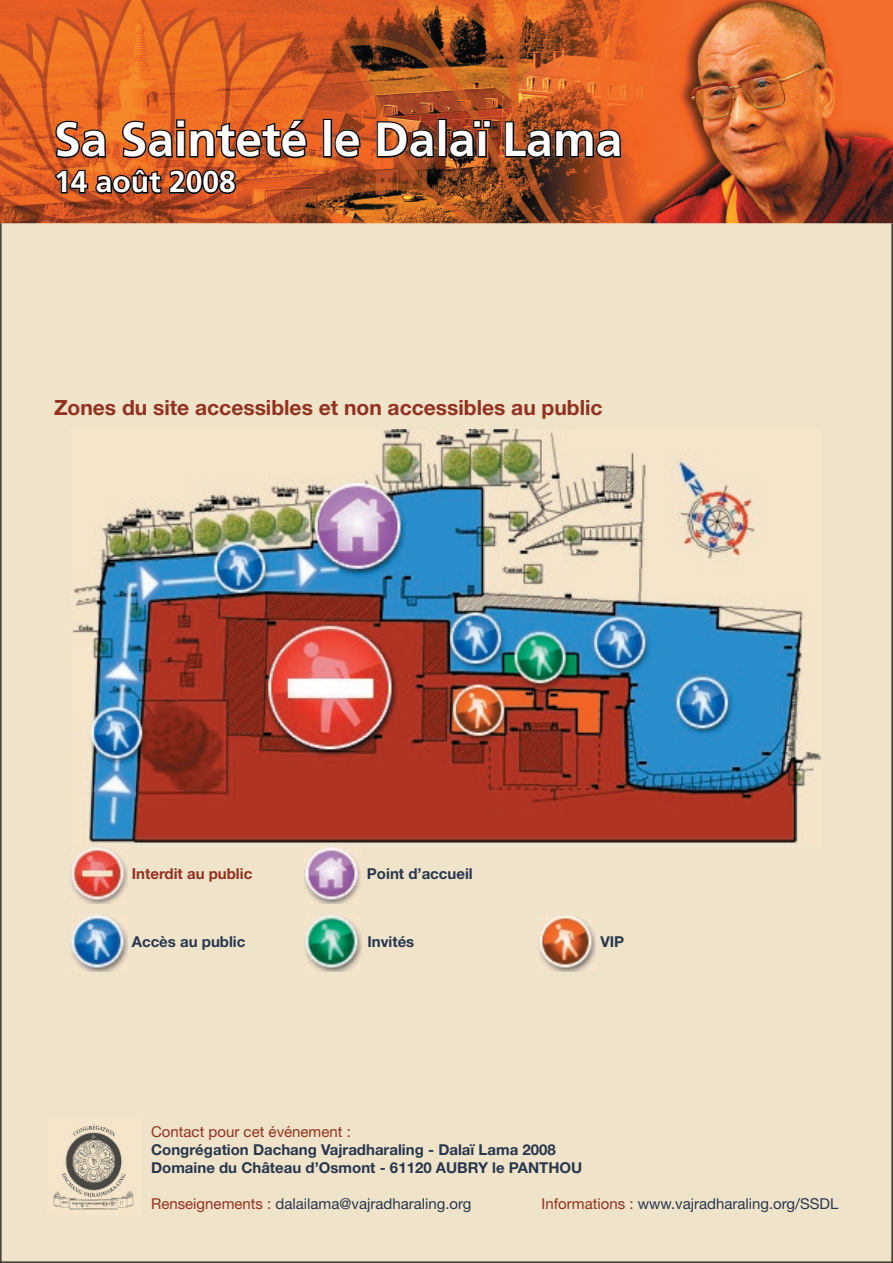
<style>
.page{position:relative;width:893px;height:1263px;background:#fff}
.page>*{position:absolute;margin:0;border:0;box-sizing:border-box;transform-origin:0 0}
.t1{font:700 48px "Frutiger";color:#fff}
.t2{font:700 30px "Frutiger";color:#fff}
.t3{font:700 21px "Helvetica Neue";color:#93311f}
.t4{font:700 15px/18px "Helvetica Neue";color:#28374e}
.t5{font:15px "Helvetica Neue";color:#28374e}
.t6{font:15px "Helvetica Neue";color:#93311f}
.t7{font:700 15px "Helvetica Neue";color:#93311f}
.s1{color:#93311f}
</style>
<div class="page">
<div style="left:1px;top:223px;width:891px;height:1039px;background:#efe3c9"></div>
<img style="left:0;top:0;width:893px;height:223px">
<img style="left:55px;top:119px;width:436px;height:39px">
<img style="left:131px;top:169px;width:105px;height:25px">
<img style="left:48px;top:1120px;width:93px;height:94px">
<img style="left:70px;top:429px;width:750px;height:417px">
<img style="left:70px;top:846px;width:57px;height:57px">
<img style="left:305px;top:847px;width:57px;height:57px">
<img style="left:71px;top:914px;width:57px;height:57px">
<img style="left:304px;top:914px;width:57px;height:57px">
<img style="left:538px;top:914px;width:57px;height:57px">
<h1 class="t1" style="left:54px;top:111px;width:570px">Sa Sainteté le Dalaï Lama</h1>
<h2 class="t2" style="left:54px;top:164px;width:183px">14 août 2008</h2>
<h3 class="t3" style="left:54px;top:394px;width:550px">Zones du site accessibles et non accessibles au public</h3>
<p class="t7" style="left:132px;top:865px;width:122px">Interdit au public</p>
<p class="t4" style="left:367px;top:864px;width:107px">Point d’accueil</p>
<p class="t4" style="left:132px;top:932px;width:115px">Accès au public</p>
<p class="t4" style="left:367px;top:932px;width:48px">Invités</p>
<p class="t4" style="left:600px;top:932px;width:25px">VIP</p>
<p class="t6" style="left:151px;top:1123px;width:201px">Contact pour cet événement :</p>
<p class="t4" style="left:151px;top:1140px;width:433px">Congrégation Dachang Vajradharaling - Dalaï Lama 2008<br>Domaine du Château d’Osmont - 61120 AUBRY le PANTHOU</p>
<p class="t5" style="left:151px;top:1195px;width:322px"><span class="s1">Renseignements :</span> dalailama@vajradharaling.org</p>
<p class="t5" style="left:542px;top:1195px;width:298px"><span class="s1">Informations :</span> www.vajradharaling.org/SSDL</p>
</div>
